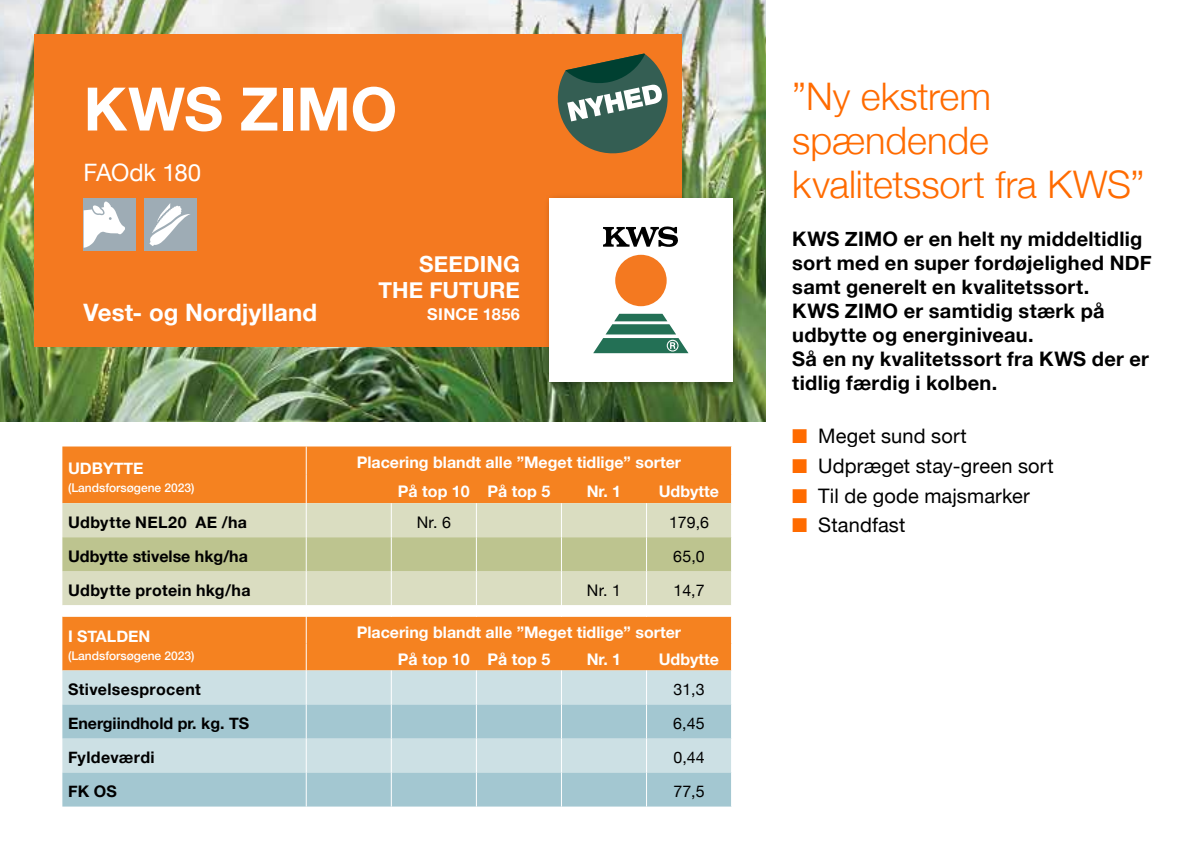
<style>
.page{position:relative;width:1191px;height:842px;background:#fff}
.page>*{position:absolute;margin:0;border:0;box-sizing:border-box;transform-origin:0 0}
.t1{font:700 60px "Helvetica Neue";color:#fff}
.t2{font:300 38px/44px "Helvetica Neue";letter-spacing:-.005em;color:#ff6b00}
.t3{font:700 24px "Helvetica Neue";letter-spacing:.005em;color:#fff}
.t4{font:24px "Helvetica Neue";letter-spacing:-.015em;color:#fff}
.t5{font:700 22.2px/26.8px "Helvetica Neue";letter-spacing:.005em;color:#fff;text-align:right}
.t6{font:700 20px/24px "Helvetica Neue";letter-spacing:.015em;color:#000}
.t7{font:20px "Helvetica Neue";letter-spacing:.01em;color:#000}
.t8{font:700 16.2px "Helvetica Neue";letter-spacing:.02em;color:#fff}
.t9{font:700 16px/28.4px "Helvetica Neue";color:#fff}
.t10{font:700 16px "Helvetica Neue";letter-spacing:.015em;color:#000}
.t11{font:16px "Helvetica Neue";color:#000}
.t12{font:500 12px "Helvetica Neue";color:#fff}
.s1{color:#ff6b00}
</style>
<div class="page">
<img style="left:0;top:0;width:765px;height:421px">
<div style="left:34px;top:34px;width:648px;height:312px;background:#f47920"></div>
<div style="left:62px;top:446px;width:669px;height:57px;background:#f58220"></div>
<div style="left:62px;top:503px;width:669px;height:102px;background:#daddc1"></div>
<div style="left:62px;top:537px;width:669px;height:34px;background:#bdc48f"></div>
<div style="left:62px;top:670px;width:669px;height:34px;background:#cce0e4"></div>
<svg style="left:62px;top:704px;width:669px;height:102px;background:#b1cfd7"></svg>
<svg style="left:731px;top:446px;width:1px;height:57px"></svg>
<svg style="left:306px;top:446px;width:1px;height:57px"></svg>
<hr style="left:306px;top:503px;width:1px;height:34px;background:#fff">
<hr style="left:391px;top:503px;width:1px;height:34px;background:#fff">
<hr style="left:476px;top:503px;width:1px;height:34px;background:#fff">
<hr style="left:561px;top:503px;width:1px;height:34px;background:#fff">
<hr style="left:646px;top:503px;width:1px;height:34px;background:#fff">
<hr style="left:306px;top:571px;width:1px;height:34px;background:#fff">
<hr style="left:561px;top:571px;width:1px;height:34px;background:#fff">
<hr style="left:646px;top:571px;width:1px;height:34px;background:#fff">
<hr style="left:306px;top:670px;width:1px;height:34px;background:#fff">
<hr style="left:391px;top:670px;width:1px;height:34px;background:#fff">
<hr style="left:476px;top:670px;width:1px;height:34px;background:#fff">
<hr style="left:561px;top:670px;width:1px;height:34px;background:#fff">
<hr style="left:646px;top:670px;width:1px;height:34px;background:#fff">
<hr style="left:306px;top:738px;width:1px;height:34px;background:#fff">
<hr style="left:561px;top:738px;width:1px;height:34px;background:#fff">
<hr style="left:646px;top:738px;width:1px;height:34px;background:#fff">
<hr style="left:306px;top:772px;width:1px;height:34px;background:#fff">
<hr style="left:561px;top:772px;width:1px;height:34px;background:#fff">
<hr style="left:646px;top:772px;width:1px;height:34px;background:#fff">
<hr style="left:561px;top:537px;width:1px;height:34px;background:#fff">
<hr style="left:646px;top:537px;width:1px;height:34px;background:#fff">
<hr style="left:561px;top:704px;width:1px;height:34px;background:#fff">
<hr style="left:646px;top:704px;width:1px;height:34px;background:#fff">
<hr style="left:306px;top:537px;width:1px;height:34px;background:#fff">
<hr style="left:391px;top:537px;width:1px;height:34px;background:#fff">
<hr style="left:476px;top:537px;width:1px;height:34px;background:#fff">
<hr style="left:391px;top:571px;width:1px;height:34px;background:#fff">
<hr style="left:476px;top:571px;width:1px;height:34px;background:#fff">
<div style="left:62px;top:616px;width:670px;height:54px;background:#f58220"></div>
<hr style="left:306px;top:704px;width:1px;height:34px;background:#fff">
<hr style="left:391px;top:704px;width:1px;height:34px;background:#fff">
<hr style="left:476px;top:704px;width:1px;height:34px;background:#fff">
<hr style="left:391px;top:738px;width:1px;height:34px;background:#fff">
<hr style="left:476px;top:738px;width:1px;height:34px;background:#fff">
<hr style="left:391px;top:772px;width:1px;height:34px;background:#fff">
<hr style="left:476px;top:772px;width:1px;height:34px;background:#fff">
<div style="left:544px;top:193px;width:198px;height:199px;background:#000;opacity:.35"></div>
<div style="left:549px;top:198px;width:183px;height:183px;background:#fff"></div>
<svg style="left:603px;top:226px;width:75px;height:21px"></svg>
<svg style="left:593px;top:314px;width:95px;height:39px"></svg>
<div style="left:615px;top:255px;width:51px;height:51px;background:#f47920;border-radius:50%"></div>
<div style="left:84px;top:198px;width:52px;height:53px;background:#9eacb5"></div>
<svg style="left:84px;top:201px;width:41px;height:47px"></svg>
<svg style="left:557px;top:54px;width:111px;height:100px"></svg>
<div style="left:144px;top:198px;width:52px;height:53px;background:#9eacb5"></div>
<svg style="left:149px;top:203px;width:41px;height:43px"></svg>
<h1 class="t1" style="left:84px;top:62px;width:315px">KWS ZIMO</h1>
<p class="t4" style="left:84px;top:155px;width:119px">FAOdk 180</p>
<p class="t3" style="left:84px;top:293px;width:235px">Vest- og Nordjylland</p>
<p class="t5" style="left:378px;top:251px;width:143px">SEEDING<br>THE FUTURE</p>
<p class="t8" style="left:427px;top:302px;width:94px">SINCE 1856</p>
<p class="t9" style="left:68px;top:454px;width:77px">UDBYTTE</p>
<p class="t12" style="left:68px;top:478px;width:128px">(Landsforsøgene 2023)</p>
<p class="t9" style="left:398px;top:449px;width:285px;text-indent:-41px">Placering blandt alle ”Meget tidlige” sorter<br>På top 10 På top 5</p>
<p class="t9" style="left:587px;top:477px;width:36px">Nr. 1</p>
<p class="t9" style="left:658px;top:477px;width:62px">Udbytte</p>
<p class="t10" style="left:68px;top:510px;width:181px">Udbytte NEL20 AE /ha</p>
<p class="t11" style="left:417px;top:511px;width:36px">Nr. 6</p>
<p class="t11" style="left:669px;top:511px;width:42px">179,6</p>
<p class="t10" style="left:68px;top:544px;width:181px">Udbytte stivelse hkg/ha</p>
<p class="t11" style="left:673px;top:545px;width:33px">65,0</p>
<p class="t10" style="left:68px;top:578px;width:184px">Udbytte protein hkg/ha</p>
<p class="t11" style="left:587px;top:579px;width:36px">Nr. 1</p>
<p class="t11" style="left:673px;top:579px;width:33px">14,7</p>
<p class="t9" style="left:68px;top:623px;width:84px">I STALDEN</p>
<p class="t12" style="left:68px;top:646px;width:128px">(Landsforsøgene 2023)</p>
<p class="t9" style="left:398px;top:619px;width:285px;line-height:27px;text-indent:-41px">Placering blandt alle ”Meget tidlige” sorter<br>På top 10 På top 5</p>
<p class="t9" style="left:587px;top:645px;width:36px">Nr. 1</p>
<p class="t9" style="left:658px;top:645px;width:62px">Udbytte</p>
<p class="t10" style="left:68px;top:677px;width:134px">Stivelsesprocent</p>
<p class="t11" style="left:673px;top:678px;width:33px">31,3</p>
<p class="t10" style="left:68px;top:711px;width:183px">Energiindhold pr. kg. TS</p>
<p class="t11" style="left:673px;top:712px;width:33px">6,45</p>
<p class="t10" style="left:68px;top:745px;width:88px">Fyldeværdi</p>
<p class="t11" style="left:673px;top:746px;width:33px">0,44</p>
<p class="t10" style="left:68px;top:779px;width:50px">FK OS</p>
<p class="t11" style="left:673px;top:780px;width:33px">77,5</p>
<h2 class="t2" style="left:792px;top:71px;width:354px">”Ny ekstrem spændende kvalitetssort fra KWS”</h2>
<p class="t6" style="left:792px;top:227px;width:361px">KWS ZIMO er en helt ny middeltidlig sort med en super fordøjelighed NDF samt generelt en kvalitetssort.<br>KWS ZIMO er samtidig stærk på udbytte og energiniveau.<br>Så en ny kvalitetssort fra KWS der er tidlig færdig i kolben.</p>
<p class="t7" style="left:792px;top:422px;width:176px"><span class="s1">■</span> Meget sund sort</p>
<p class="t7" style="left:792px;top:452px;width:263px"><span class="s1">■</span> Udpræget stay-green sort</p>
<p class="t7" style="left:792px;top:481px;width:239px"><span class="s1">■</span> Til de gode majsmarker</p>
<p class="t7" style="left:792px;top:511px;width:115px"><span class="s1">■</span> Standfast</p>
</div>
